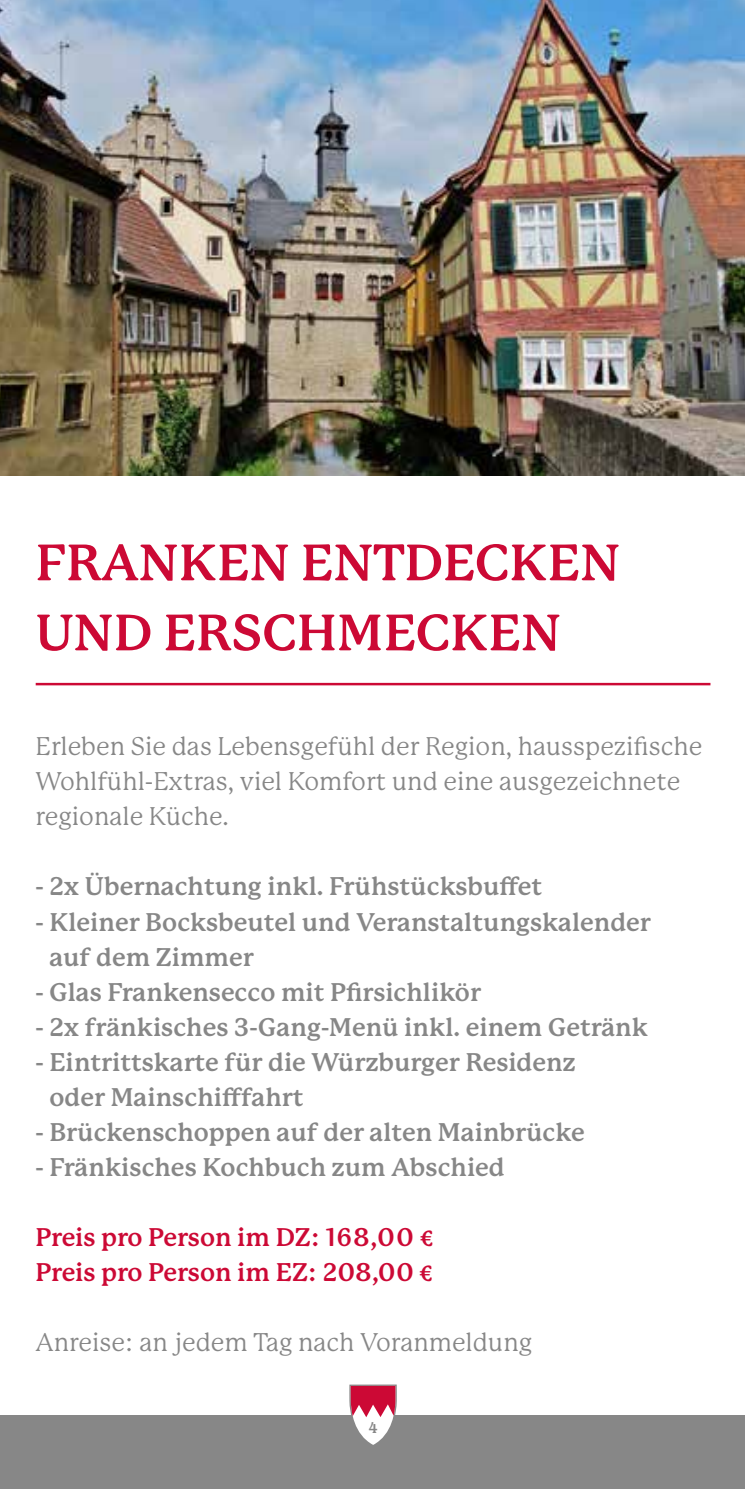
<style>
.page{position:relative;width:745px;height:1489px;background:#fff}
.page>*{position:absolute;margin:0;border:0;box-sizing:border-box;transform-origin:0 0}
.t1{font:700 50px/70px "P22 Mackinac Pro";color:#cc0935}
.t2{font:700 25px/35px "P22 Mackinac Pro";color:#878787}
.t3{font:25px/35px "P22 Mackinac Pro";color:#878787}
.t4{font:700 25px/35px "P22 Mackinac Pro";color:#cc0935}
.t5{font:700 15px "P22 Mackinac Pro";color:#878787}
</style>
<div class="page">
<div style="left:0;top:1415px;width:744px;height:73px;background:#878787"></div>
<img style="left:0;top:0;width:745px;height:475px">
<svg style="left:349px;top:1384px;width:47px;height:61px"></svg>
<hr style="left:36px;top:683px;width:674px;height:2px;background:#cc0935">
<h1 class="t1" style="left:35px;top:528px;width:585px">FRANKEN ENTDECKEN<br>UND ERSCHMECKEN</h1>
<p class="t3" style="left:35px;top:729px;width:668px">Erleben Sie das Lebensgefühl der Region, hausspezifische<br>Wohlfühl-Extras, viel Komfort und eine ausgezeichnete regionale Küche.</p>
<p class="t2" style="left:35px;top:869px;width:508px">- 2x Übernachtung inkl. Frühstücksbuffet</p>
<p class="t2" style="left:49px;top:904px;width:602px;text-indent:-14px">- Kleiner Bocksbeutel und Veranstaltungskalender auf dem Zimmer</p>
<p class="t2" style="left:35px;top:974px;width:446px">- Glas Frankensecco mit Pfirsichlikör</p>
<p class="t2" style="left:35px;top:1009px;width:613px">- 2x fränkisches 3-Gang-Menü inkl. einem Getränk</p>
<p class="t2" style="left:49px;top:1044px;width:527px;text-indent:-14px">- Eintrittskarte für die Würzburger Residenz oder Mainschifffahrt</p>
<p class="t2" style="left:35px;top:1114px;width:550px">- Brückenschoppen auf der alten Mainbrücke</p>
<p class="t2" style="left:35px;top:1149px;width:470px">- Fränkisches Kochbuch zum Abschied</p>
<p class="t4" style="left:35px;top:1219px;width:400px">Preis pro Person im DZ: 168,00 €<br>Preis pro Person im EZ: 208,00 €</p>
<p class="t3" style="left:35px;top:1324px;width:498px">Anreise: an jedem Tag nach Voranmeldung</p>
<p class="t5" style="left:368px;top:1419px;width:11px">4</p>
</div>
